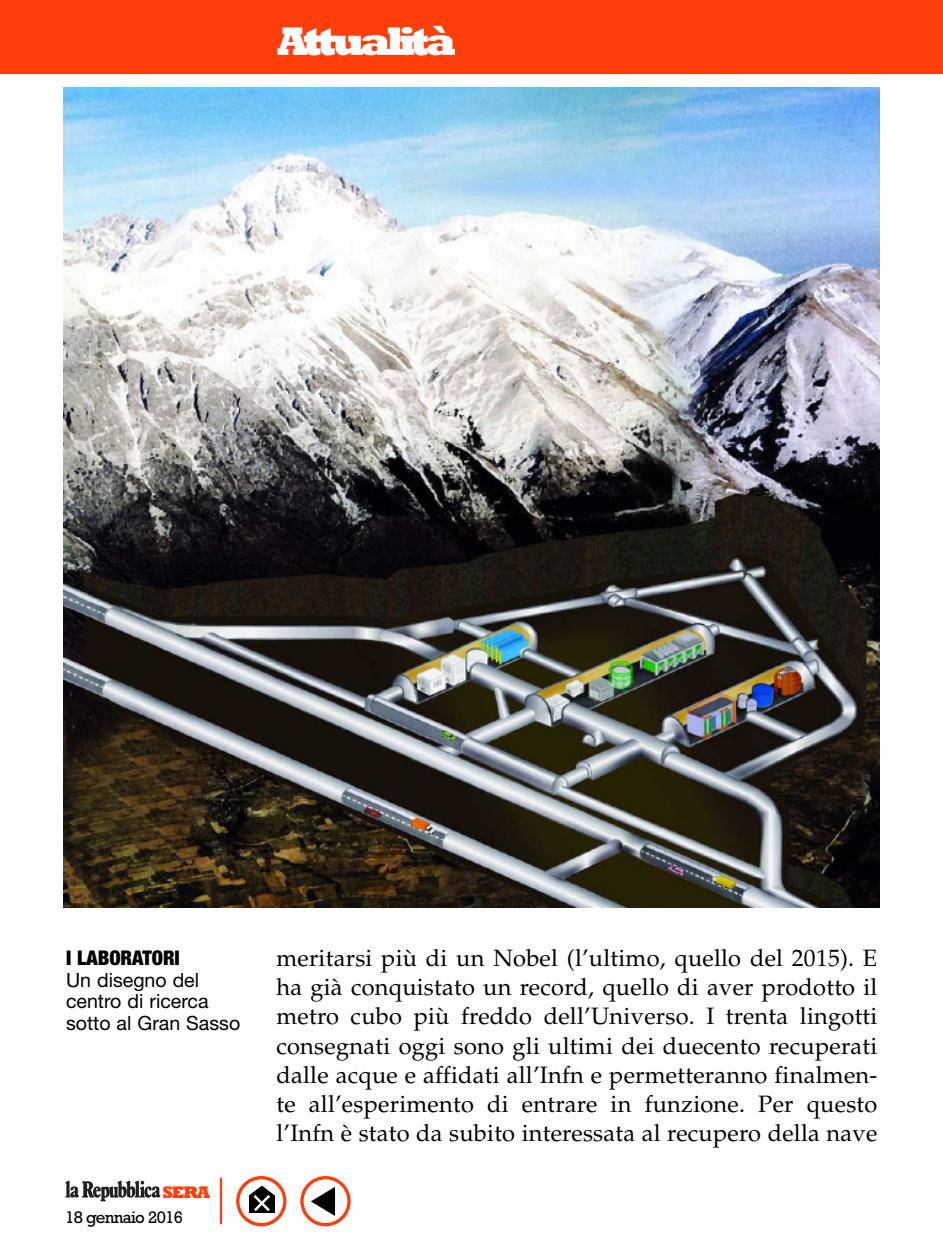
<style>
.page{position:relative;width:943px;height:1233px;background:#fff}
.page>*{position:absolute;margin:0;border:0;box-sizing:border-box;transform-origin:0 0}
.t1{font:800 40.5px "Rockwell";letter-spacing:-.105em;color:#fff}
.t2{font:23.62px/29.2px "Palatino";letter-spacing:.01em;color:#000;text-align:justify}
.t3{font:900 condensed 20.25px "Helvetica Neue";color:#000}
.t4{font:19.57px/21.4px "Helvetica Neue";color:#000}
.t5{font:17.1px "Rockwell";letter-spacing:-.045em;color:#000}
.t6{font:800 17.1px "Rockwell";color:#ff3f0b}
</style>
<div class="page">
<div style="left:0;top:0;width:943px;height:74px;background:#ff3f0b"></div>
<svg style="left:65px;top:1180px;width:95px;height:21px"></svg>
<hr style="left:220px;top:1177px;width:2px;height:47px;background:#ff3f0b">
<svg style="left:236px;top:1176px;width:50px;height:50px"></svg>
<svg style="left:300px;top:1176px;width:51px;height:50px"></svg>
<img style="left:64px;top:88px;width:815px;height:819px">
<h1 class="t1" style="left:277px;top:27px;width:180px">Attualità</h1>
<p class="t3" style="left:66px;top:951px;width:115px">I LABORATORI</p>
<p class="t4" style="left:66px;top:971px;width:176px">Un disegno del centro di ricerca sotto al Gran Sasso</p>
<p class="t6" style="left:163px;top:1186px;width:49px">SERA</p>
<p class="t5" style="left:65px;top:1211px;width:119px">18 gennaio 2016</p>
<p class="t2" style="left:276px;top:945px;width:602px">meritarsi più di un Nobel (l’ultimo, quello del 2015). E ha già conquistato un record, quello di aver prodotto il metro cubo più freddo dell’Universo. I trenta lingotti consegnati oggi sono gli ultimi dei duecento recuperati dalle acque e affidati all’Infn e permetteranno finalmen&shy;te all’esperimento di entrare in funzione. Per questo l’Infn è stato da subito interessata al recupero della nave</p>
</div>
